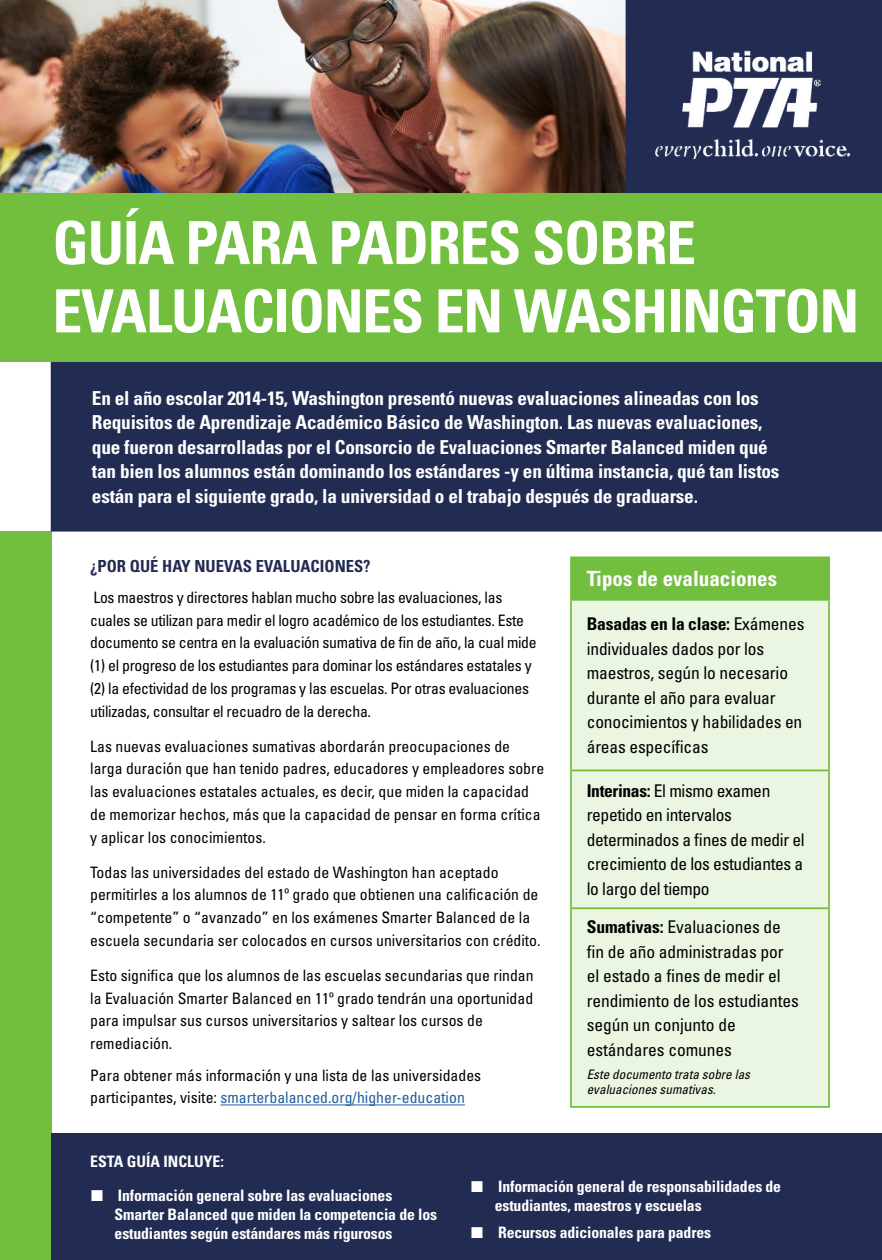
<style>
.page{position:relative;width:882px;height:1260px;background:#fff}
.page>*{position:absolute;margin:0;border:0;box-sizing:border-box;transform-origin:0 0}
.t1{font:700 condensed 59.5px/68.2px "Univers LT Std";letter-spacing:-.02em;color:#fff}
.t2{font:700 condensed 21px "Univers LT Std";color:#fff}
.t3{font:700 condensed 19.25px/24.5px "Univers LT Std";letter-spacing:-.01em;color:#fff}
.t4{font:condensed 17.5px/24.5px "Univers LT Std";letter-spacing:-.01em;color:#000}
.t5{font:700 condensed 16.62px "Univers LT Std";color:#222c53}
.t6{font:condensed 15.75px/22.8px "Univers LT Std";color:#000}
.t7{font:condensed 15.75px/22.8px "Univers LT Std";letter-spacing:-.02em;color:#000}
.t8{font:700 condensed 15.75px/19.2px "Univers LT Std";letter-spacing:-.01em;color:#fff}
.t9{font:italic condensed 13.12px/15.8px "Univers LT Std";color:#000}
.s1{color:#215e9e}
.s2{font-weight:700}
</style>
<div class="page">
<div style="left:0;top:532px;width:52px;height:728px;background:#72bf40"></div>
<div style="left:51px;top:362px;width:831px;height:170px;background:#222c53"></div>
<img style="left:0;top:0;width:626px;height:194px">
<div style="left:626px;top:0;width:256px;height:194px;background:#222c53"></div>
<img style="left:649px;top:41px;width:207px;height:118px">
<div style="left:0;top:194px;width:882px;height:168px;background:#72bf40"></div>
<hr style="left:221px;top:1105px;width:244px;height:1px;background:#215e9e">
<div style="left:52px;top:1133px;width:830px;height:127px;background:#222c53"></div>
<div style="left:571px;top:557px;width:258px;height:43px;background:#72bf40"></div>
<div style="left:572px;top:601px;width:256px;height:505px;background:#eaf5e2"></div>
<hr style="left:570px;top:556px;width:260px;height:2px;background:#72bf40">
<hr style="left:570px;top:558px;width:2px;height:41px;background:#72bf40">
<hr style="left:828px;top:558px;width:2px;height:41px;background:#72bf40">
<hr style="left:570px;top:599px;width:260px;height:2px;background:#72bf40">
<hr style="left:570px;top:601px;width:2px;height:169px;background:#72bf40">
<hr style="left:828px;top:601px;width:2px;height:169px;background:#72bf40">
<hr style="left:570px;top:770px;width:260px;height:1px;background:#72bf40">
<hr style="left:570px;top:771px;width:2px;height:136px;background:#72bf40">
<hr style="left:828px;top:771px;width:2px;height:136px;background:#72bf40">
<hr style="left:570px;top:907px;width:260px;height:2px;background:#72bf40">
<hr style="left:570px;top:909px;width:2px;height:197px;background:#72bf40">
<hr style="left:828px;top:909px;width:2px;height:197px;background:#72bf40">
<hr style="left:570px;top:1106px;width:260px;height:2px;background:#72bf40">
<h1 class="t1" style="left:52px;top:209px;width:808px">GUÍA PARA PADRES SOBRE<br>EVALUACIONES EN WASHINGTON</h1>
<p class="t3" style="left:92px;top:386px;width:689px">En el año escolar 2014-15, Washington presentó nuevas evaluaciones alineadas con los Requisitos de Aprendizaje Académico Básico de Washington. Las nuevas evaluaciones, que fueron desarrolladas por el Consorcio de Evaluaciones Smarter Balanced miden qué tan bien los alumnos están dominando los estándares -y en última instancia, qué tan listos están para el siguiente grado, la universidad o el trabajo después de graduarse.</p>
<p class="t5" style="left:90px;top:556px;width:282px">¿POR QUÉ HAY NUEVAS EVALUACIONES?</p>
<p class="t7" style="left:90px;top:586px;width:448px">Los maestros y directores hablan mucho sobre las evaluaciones, las cuales se utilizan para medir el logro académico de los estudiantes. Este documento se centra en la evaluación sumativa de fin de año, la cual mide (1) el progreso de los estudiantes para dominar los estándares estatales y (2) la efectividad de los programas y las escuelas. Por otras evaluaciones utilizadas, consultar el recuadro de la derecha.</p>
<p class="t6" style="left:90px;top:734px;width:456px">Las nuevas evaluaciones sumativas abordarán preocupaciones de larga duración que han tenido padres, educadores y empleadores sobre las evaluaciones estatales actuales, es decir, que miden la capacidad de memorizar hechos, más que la capacidad de pensar en forma crítica y aplicar los conocimientos.</p>
<p class="t6" style="left:90px;top:860px;width:452px">Todas las universidades del estado de Washington han aceptado permitirles a los alumnos de 11º grado que obtienen una calificación de “competente” o “avanzado” en los exámenes Smarter Balanced de la escuela secundaria ser colocados en cursos universitarios con crédito.</p>
<p class="t6" style="left:90px;top:964px;width:445px">Esto significa que los alumnos de las escuelas secundarias que rindan la Evaluación Smarter Balanced en 11º grado tendrán una oportunidad para impulsar sus cursos universitarios y saltear los cursos de remediación.</p>
<p class="t6" style="left:90px;top:1063px;width:393px">Para obtener más información y una lista de las universidades participantes, visite: <span class="s1">smarterbalanced.org/higher-education</span></p>
<h2 class="t2" style="left:587px;top:566px;width:192px">Tipos de evaluaciones</h2>
<p class="t4" style="left:587px;top:611px;width:219px"><span class="s2">Basadas en la clase:</span> Exámenes individuales dados por los maestros, según lo necesario durante el año para evaluar conocimientos y habilidades en áreas específicas</p>
<p class="t4" style="left:587px;top:778px;width:219px"><span class="s2">Interinas:</span> El mismo examen repetido en intervalos determinados a fines de medir el crecimiento de los estudiantes a lo largo del tiempo</p>
<p class="t4" style="left:587px;top:915px;width:214px"><span class="s2">Sumativas:</span> Evaluaciones de fin de año administradas por el estado a fines de medir el rendimiento de los estudiantes según un conjunto de estándares comunes</p>
<p class="t9" style="left:587px;top:1066px;width:165px">Este documento trata sobre las evaluaciones sumativas.</p>
<p class="t8" style="left:90px;top:1152px;width:135px">ESTA GUÍA INCLUYE:</p>
<p class="t8" style="left:115px;top:1185px;width:324px;text-indent:-24px">■ Información general sobre las evaluaciones<br>Smarter Balanced que miden la competencia de los estudiantes según estándares más rigurosos</p>
<p class="t8" style="left:495px;top:1176px;width:288px;text-indent:-24px">■ Información general de responsabilidades de estudiantes, maestros y escuelas</p>
<p class="t8" style="left:471px;top:1223px;width:241px">■ Recursos adicionales para padres</p>
</div>
